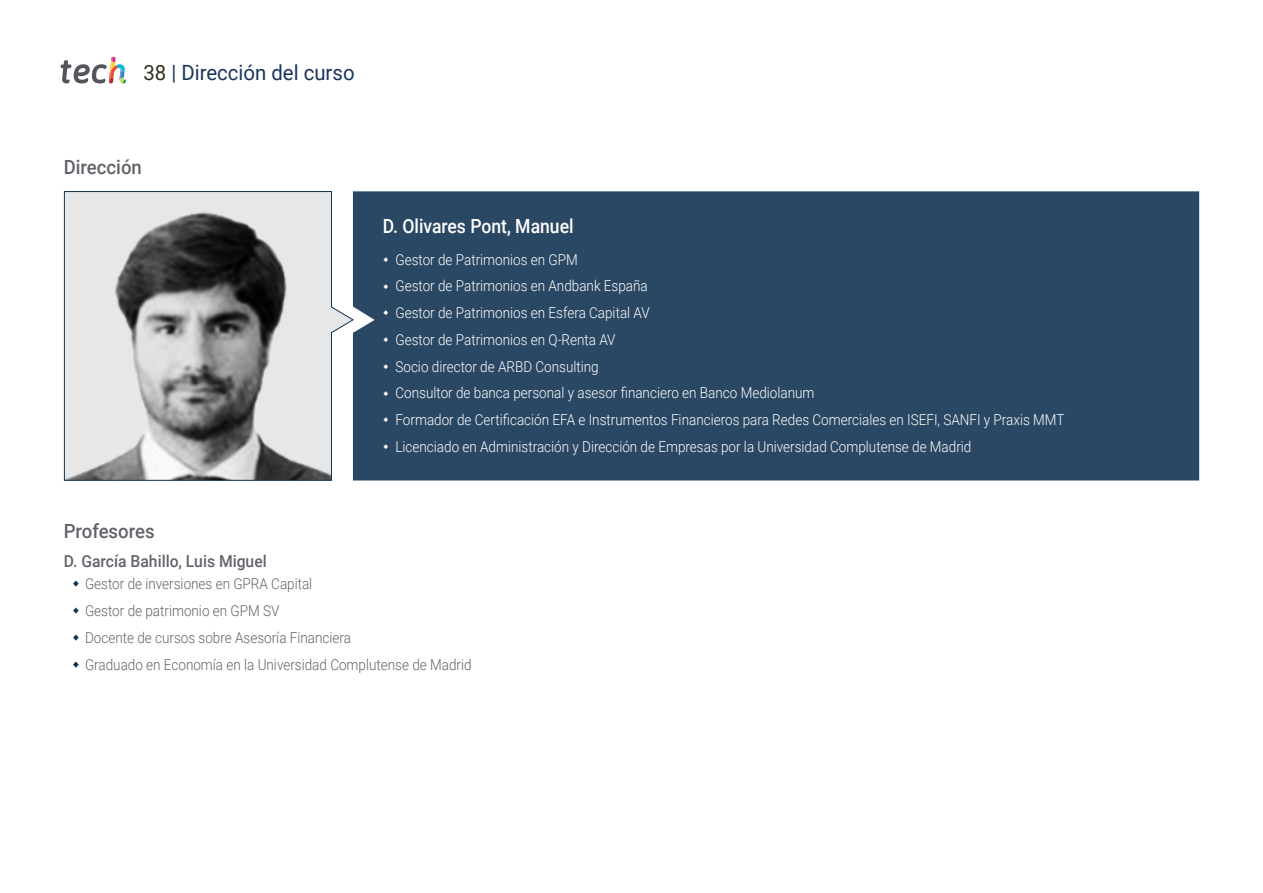
<style>
.page{position:relative;width:1263px;height:893px;background:#fff}
.page>*{position:absolute;margin:0;border:0;box-sizing:border-box;transform-origin:0 0}
.t1{font:21px "Roboto";color:#1a355c}
.t2{font:500 19.5px "Roboto";color:#fff;scale:.9 1}
.t3{font:500 19.5px "Roboto";color:#61646a;scale:.95 1}
.t4{font:500 16.5px "Roboto";color:#61646a;scale:.95 1}
.t5{font:300 15px/26.7px "Roboto";color:#fff;scale:.9 1}
.t6{font:300 15px/26.7px "Roboto";color:#61646a;scale:.9 1}
.s1{color:#312e20}
</style>
<div class="page">
<svg style="left:61px;top:57px;width:65px;height:27px"></svg>
<div style="left:354px;top:191px;width:845px;height:289px;background:#2a4763"></div>
<svg style="left:64px;top:191px;width:290px;height:290px;background:#b0b1b1"></svg>
<svg style="left:384px;top:257px;width:4px;height:5px"></svg>
<svg style="left:384px;top:284px;width:4px;height:5px"></svg>
<svg style="left:384px;top:310px;width:4px;height:5px"></svg>
<svg style="left:384px;top:337px;width:4px;height:5px"></svg>
<svg style="left:384px;top:364px;width:4px;height:5px"></svg>
<svg style="left:384px;top:391px;width:4px;height:5px"></svg>
<svg style="left:384px;top:417px;width:4px;height:5px"></svg>
<svg style="left:384px;top:444px;width:4px;height:5px"></svg>
<h1 class="t1" style="left:144px;top:57px;width:213px"><span class="s1">38</span> | Dirección del curso</h1>
<h2 class="t3" style="left:64px;top:154px;width:84px">Dirección</h2>
<h2 class="t2" style="left:383px;top:212px;width:214px">D. Olivares Pont, Manuel</h2>
<p class="t5" style="left:395px;top:245px;width:745px">Gestor de Patrimonios en GPM<br>Gestor de Patrimonios en Andbank España<br>Gestor de Patrimonios en Esfera Capital AV<br>Gestor de Patrimonios en Q-Renta AV<br>Socio director de ARBD Consulting<br>Consultor de banca personal y asesor financiero en Banco Mediolanum<br>Formador de Certificación EFA e Instrumentos Financieros para Redes Comerciales en ISEFI, SANFI y Praxis MMT Licenciado en Administración y Dirección de Empresas por la Universidad Complutense de Madrid</p>
<h2 class="t3" style="left:64px;top:517px;width:97px">Profesores</h2>
<p class="t4" style="left:64px;top:550px;width:215px">D. García Bahillo, Luis Miguel</p>
<p class="t6" style="left:85px;top:570px;width:431px">Gestor de inversiones en GPRA Capital<br>Gestor de patrimonio en GPM SV<br>Docente de cursos sobre Asesoría Financiera<br>Graduado en Economía en la Universidad Complutense de Madrid</p>
</div>
